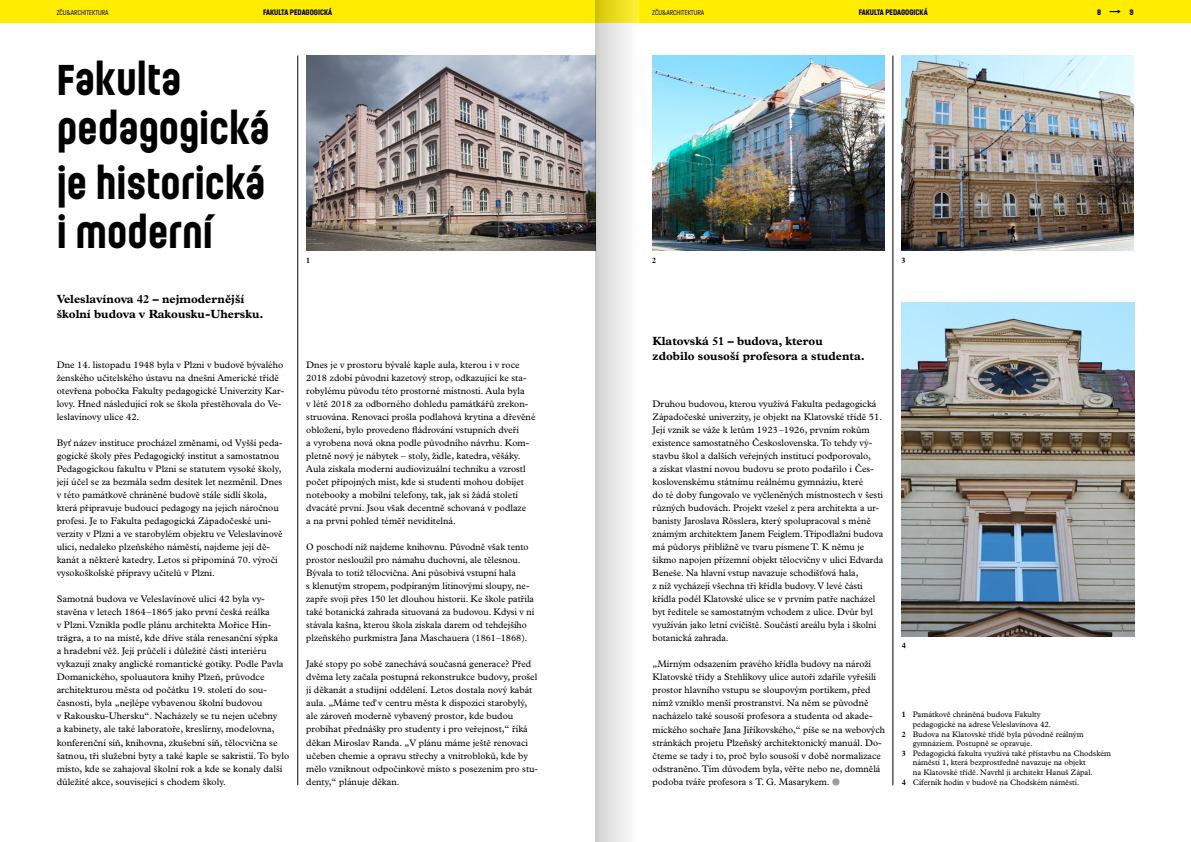
<style>
.page{position:relative;width:1191px;height:842px;background:#fff}
.page>*{position:absolute;margin:0;border:0;box-sizing:border-box;transform-origin:0 0}
.t1{font:700 43px/49px "Ladislav";letter-spacing:-.01em;color:#000}
.t2{font:700 23px "Ladislav";color:#9d9d9c}
.t3{font:700 11.9px/15.2px "Plantin MT Pro";color:#000}
.t4{font:9.5px/13px "Plantin MT Pro";color:#000}
.t5{font:8px "Plantin MT Pro";color:#000}
.t6{font:700 8px "Ladislav";color:#000}
.t7{font:700 8px "Plantin MT Pro";color:#000}
.t8{font:7px "Ladislav";color:#000}
.s1{font-weight:700}
</style>
<div class="page">
<div style="left:0;top:0;width:1191px;height:23px;background:#ffed00"></div>
<hr style="left:297px;top:56px;width:1px;height:729px;background:#000">
<img style="left:306px;top:56px;width:289px;height:195px">
<img style="left:901px;top:56px;width:232px;height:195px">
<img style="left:652px;top:56px;width:232px;height:195px">
<img style="left:901px;top:303px;width:233px;height:333px">
<hr style="left:892px;top:56px;width:1px;height:729px;background:#000">
<div style="left:595px;top:0;width:43px;height:842px;background:linear-gradient(to right,#d2d1cc,#fffffa)"></div>
<p class="t8" style="left:57px;top:8px;width:54px">ZČU&amp;ARCHITEKTURA</p>
<p class="t6" style="left:263px;top:7px;width:70px">FAKULTA PEDAGOGICKÁ</p>
<p class="t8" style="left:652px;top:8px;width:54px">ZČU&amp;ARCHITEKTURA</p>
<p class="t6" style="left:858px;top:7px;width:70px">FAKULTA PEDAGOGICKÁ</p>
<p class="t6" style="left:1097px;top:7px;width:38px">8⟶9</p>
<h1 class="t1" style="left:57px;top:54px;width:215px">Fakulta pedagogická</h1>
<h1 class="t1" style="left:57px;top:158px;width:210px">je historická i moderní</h1>
<p class="t3" style="left:57px;top:291px;width:208px">Veleslavínova 42 – nejmodernější školní budova v Rakousku-Uhersku.</p>
<p class="t4" style="left:57px;top:358px;width:229px">Dne 14. listopadu 1948 byla v Plzni v budově bývalého ženského učitelského ústavu na dnešní Americké třídě otevřena pobočka Fakulty pedagogické Univerzity Kar&shy;lovy. Hned následující rok se škola přestěhovala do Ve&shy;leslavínovy ulice 42.</p>
<p class="t4" style="left:57px;top:436px;width:227px">Byť název instituce procházel změnami, od Vyšší peda&shy;gogické školy přes Pedagogický institut a samostatnou Pedagogickou fakultu v Plzni se statutem vysoké školy, její účel se za bezmála sedm desítek let nezměnil. Dnes v této památkově chráněné budově stále sídlí škola, která připravuje budoucí pedagogy na jejich náročnou profesi. Je to Fakulta pedagogická Západočeské uni&shy;verzity v Plzni a ve starobylém objektu ve Veleslavínově ulici, nedaleko plzeňského náměstí, najdeme její dě&shy;kanát a některé katedry. Letos si připomíná 70. výročí vysokoškolské přípravy učitelů v Plzni.</p>
<p class="t4" style="left:57px;top:593px;width:234px">Samotná budova ve Veleslavínově ulici 42 byla vy&shy;stavěna v letech 1864–1865 jako první česká reálka<br>v Plzni. Vznikla podle plánu architekta Mořice Hin&shy;trägra, a to na místě, kde dříve stála renesanční sýpka<br>a hradební věž. Její průčelí i důležité části interiéru vykazují znaky anglické romantické gotiky. Podle Pavla Domanického, spoluautora knihy Plzeň, průvodce architekturou města od počátku 19. století do sou&shy;časnosti, byla „nejlépe vybavenou školní budovou<br>v Rakousku-Uhersku“. Nacházely se tu nejen učebny<br>a kabinety, ale také laboratoře, kreslírny, modelovna, konferenční síň, knihovna, zkušební síň, tělocvična se šatnou, tři služební byty a také kaple se sakristií. To bylo místo, kde se zahajoval školní rok a kde se konaly další důležité akce, související s chodem školy.</p>
<p class="t7" style="left:306px;top:255px;width:6px">1</p>
<p class="t7" style="left:652px;top:255px;width:6px">2</p>
<p class="t7" style="left:901px;top:255px;width:6px">3</p>
<p class="t4" style="left:306px;top:358px;width:231px">Dnes je v prostoru bývalé kaple aula, kterou i v roce 2018 zdobí původní kazetový strop, odkazující ke sta&shy;robylému původu této prostorné místnosti. Aula byla<br>v létě 2018 za odborného dohledu památkářů zrekon&shy;struována. Renovací prošla podlahová krytina a dřevěné obložení, bylo provedeno fládrování vstupních dveří<br>a vyrobena nová okna podle původního návrhu. Kom&shy;pletně nový je nábytek – stoly, židle, katedra, věšáky.<br>Aula získala moderní audiovizuální techniku a vzrostl počet přípojných míst, kde si studenti mohou dobíjet notebooky a mobilní telefony, tak, jak si žádá století dvacáté první. Jsou však decentně schovaná v podlaze<br>a na první pohled téměř neviditelná.</p>
<p class="t4" style="left:306px;top:541px;width:230px">O poschodí níž najdeme knihovnu. Původně však tento prostor nesloužil pro námahu duchovní, ale tělesnou.<br>Bývala to totiž tělocvična. Ani působivá vstupní hala<br>s klenutým stropem, podpíraným litinovými sloupy, ne&shy;zapře svoji přes 150 let dlouhou historii. Ke škole patřila také botanická zahrada situovaná za budovou. Kdysi v ní stávala kašna, kterou škola získala darem od tehdejšího plzeňského purkmistra Jana Maschauera (1861–1868).</p>
<p class="t4" style="left:306px;top:658px;width:233px">Jaké stopy po sobě zanechává současná generace? Před dvěma lety začala postupná rekonstrukce budovy, prošel jí děkanát a studijní oddělení. Letos dostala nový kabát aula. „Máme teď v centru města k dispozici starobylý, ale zároveň moderně vybavený prostor, kde budou probíhat přednášky pro studenty i pro veřejnost,“ říká děkan Miroslav Randa. „V plánu máme ještě renovaci učeben chemie a opravu střechy a vnitrobloků, kde by mělo vzniknout odpočinkové místo s posezením pro stu&shy;denty,“ plánuje děkan.</p>
<p class="t3" style="left:652px;top:333px;width:214px">Klatovská 51 – budova, kterou zdobilo sousoší profesora a studenta.</p>
<p class="t4" style="left:652px;top:397px;width:232px">Druhou budovou, kterou využívá Fakulta pedagogická Západočeské univerzity, je objekt na Klatovské třídě 51.<br>Její vznik se váže k letům 1923–1926, prvním rokům existence samostatného Československa. To tehdy vý&shy;stavbu škol a dalších veřejných institucí podporovalo,<br>a získat vlastní novou budovu se proto podařilo i Čes&shy;koslovenskému státnímu reálnému gymnáziu, které<br>do té doby fungovalo ve vyčleněných místnostech v šesti různých budovách. Projekt vzešel z pera architekta a ur&shy;banisty Jaroslava Rösslera, který spolupracoval s méně známým architektem Janem Feiglem. Třípodlažní budova má půdorys přibližně ve tvaru písmene T. K němu je šikmo napojen přízemní objekt tělocvičny v ulici Edvarda Beneše. Na hlavní vstup navazuje schodišťová hala,<br>z níž vycházejí všechna tři křídla budovy. V levé části křídla podél Klatovské ulice se v prvním patře nacházel byt ředitele se samostatným vchodem z ulice. Dvůr byl využíván jako letní cvičiště. Součástí areálu byla i školní botanická zahrada.</p>
<p class="t4" style="left:652px;top:658px;width:234px">„Mírným odsazením pravého křídla budovy na nároží Klatovské třídy a Stehlíkovy ulice autoři zdařile vyřešili prostor hlavního vstupu se sloupovým portikem, před nímž vzniklo menší prostranství. Na něm se původně nacházelo také sousoší profesora a studenta od akade&shy;mického sochaře Jana Jiříkovského,“ píše se na webových stránkách projetu Plzeňský architektonický manuál. Do&shy;čteme se tady i to, proč bylo sousoší v době normalizace odstraněno. Tím důvodem byla, věřte nebo ne, domnělá podoba tváře profesora s T. G. Masarykem.</p>
<h2 class="t2" style="left:832px;top:767px;width:10px">•</h2>
<p class="t7" style="left:901px;top:640px;width:6px">4</p>
<p class="t5" style="left:901px;top:710px;width:140px"><span class="s1">1</span> Památkově chráněná budova Fakulty</p>
<p class="t5" style="left:912px;top:720px;width:140px">pedagogické na adrese Veleslavínova 42.</p>
<p class="t5" style="left:901px;top:729px;width:183px"><span class="s1">2</span> Budova na Klatovské třídě byla původně reálným</p>
<p class="t5" style="left:912px;top:739px;width:121px">gymnáziem. Postupně se opravuje.</p>
<p class="t5" style="left:901px;top:748px;width:211px"><span class="s1">3</span> Pedagogická fakulta využívá také přístavbu na Chodském</p>
<p class="t5" style="left:912px;top:758px;width:174px">náměstí 1, která bezprostředně navazuje na objekt</p>
<p class="t5" style="left:912px;top:768px;width:182px">na Klatovské třídě. Navrhl ji architekt Hanuš Zápal.</p>
<p class="t5" style="left:901px;top:777px;width:179px"><span class="s1">4</span> Ciferník hodin v budově na Chodském náměstí.</p>
</div>
